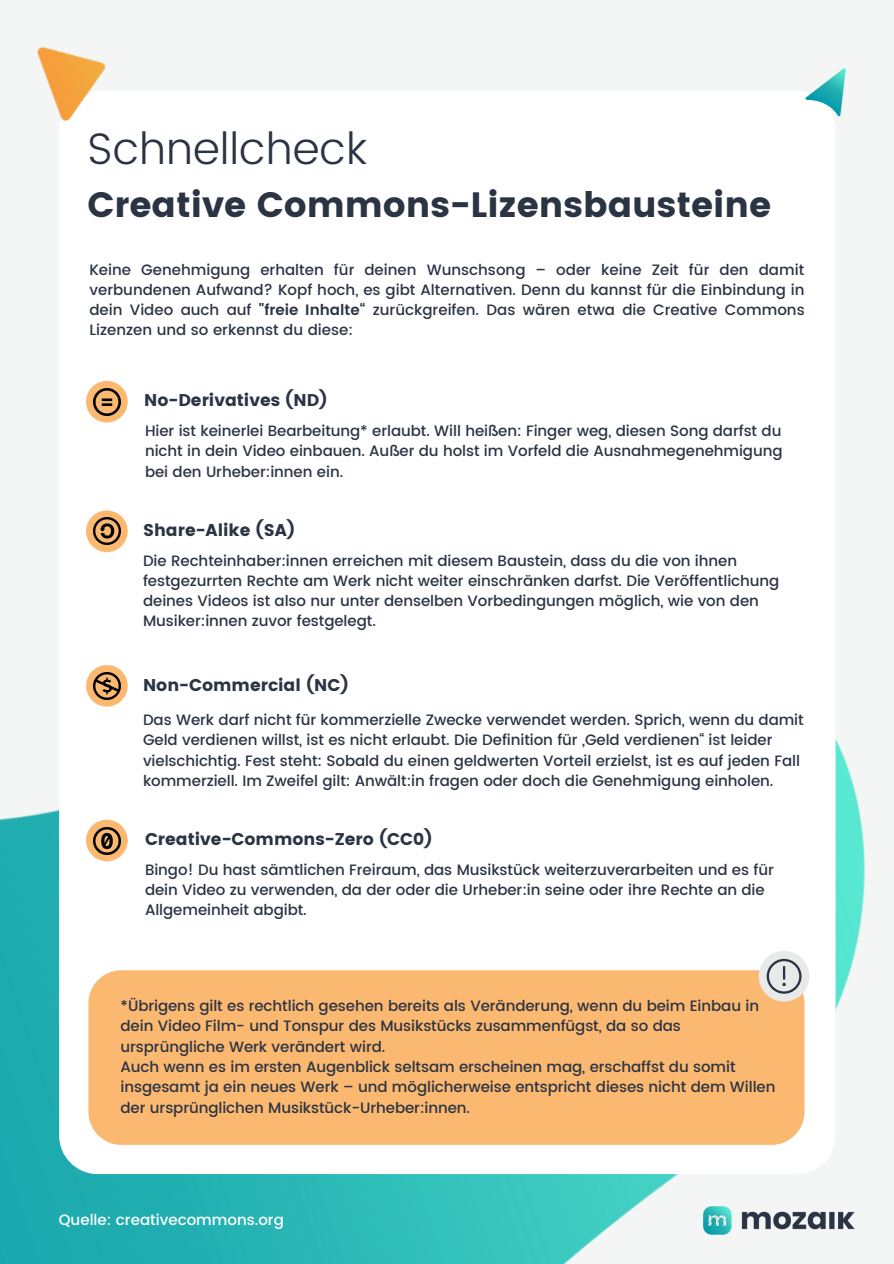
<style>
.page{position:relative;width:894px;height:1264px;background:#fff}
.page>*{position:absolute;margin:0;border:0;box-sizing:border-box;transform-origin:0 0}
.t1{font:300 44.1px "Poppins";color:#2b3443}
.t2{font:35.1px "Poppins";color:#2b3443}
.t3{font:16.95px "Poppins";color:#2b3443}
.t4{font:500 15px/20.2px "Poppins";letter-spacing:-.005em;color:#2b3443}
.t5{font:500 15px "Poppins";color:#fff}
.s1{font-weight:600}
</style>
<div class="page">
<div style="left:0;top:0;width:893px;height:1263px;background:#f4f5f5"></div>
<img style="left:0;top:737px;width:865px;height:526px">
<div style="left:59px;top:91px;width:776px;height:1082px;background:#fff;border-radius:38px"></div>
<img style="left:37px;top:47px;width:69px;height:74px">
<img style="left:805px;top:68px;width:41px;height:49px">
<img style="left:703px;top:1205px;width:150px;height:29px">
<svg style="left:86px;top:381px;width:42px;height:41px"></svg>
<img style="left:93px;top:388px;width:27px;height:27px">
<svg style="left:86px;top:510px;width:42px;height:42px"></svg>
<img style="left:93px;top:518px;width:27px;height:27px">
<svg style="left:86px;top:665px;width:42px;height:42px"></svg>
<img style="left:93px;top:672px;width:27px;height:27px">
<svg style="left:86px;top:819px;width:42px;height:42px"></svg>
<img style="left:93px;top:827px;width:27px;height:27px">
<div style="left:88px;top:970px;width:716px;height:174px;background:#fbb871;border-radius:33px"></div>
<div style="left:758px;top:950px;width:51px;height:51px;background:#e8eaea;border-radius:50%"></div>
<svg style="left:766px;top:958px;width:35px;height:35px"></svg>
<p class="t1" style="left:87px;top:123px;width:281px">Schnellcheck</p>
<p class="t2" style="left:87px;top:184px;width:685px">Creative Commons-Lizensbausteine</p>
<p class="t4" style="left:89px;top:259px;width:716px;text-align:justify">Keine Genehmigung erhalten für deinen Wunschsong – oder keine Zeit für den damit verbundenen Aufwand? Kopf hoch, es gibt Alternativen. Denn du kannst für die Einbindung in dein Video auch auf <span class="s1">"freie Inhalte“</span> zurückgreifen. Das wären etwa die Creative Commons Lizenzen und so erkennst du diese:</p>
<p class="t3" style="left:144px;top:390px;width:185px">No-Derivatives (ND)</p>
<p class="t4" style="left:145px;top:421px;width:639px;text-align:justify">Hier ist keinerlei Bearbeitung* erlaubt. Will heißen: Finger weg, diesen Song darfst du nicht in dein Video einbauen. Außer du holst im Vorfeld die Ausnahmegenehmigung bei den Urheber:innen ein.</p>
<p class="t3" style="left:143px;top:520px;width:153px">Share-Alike (SA)</p>
<p class="t4" style="left:143px;top:550px;width:637px">Die Rechteinhaber:innen erreichen mit diesem Baustein, dass du die von ihnen festgezurrten Rechte am Werk nicht weiter einschränken darfst. Die Veröffentlichung deines Videos ist also nur unter denselben Vorbedingungen möglich, wie von den Musiker:innen zuvor festgelegt.</p>
<p class="t3" style="left:143px;top:675px;width:207px">Non-Commercial (NC)</p>
<p class="t4" style="left:143px;top:709px;width:662px">Das Werk darf nicht für kommerzielle Zwecke verwendet werden. Sprich, wenn du damit Geld verdienen willst, ist es nicht erlaubt. Die Definition für „Geld verdienen“ ist leider vielschichtig. Fest steht: Sobald du einen geldwerten Vorteil erzielst, ist es auf jeden Fall kommerziell. Im Zweifel gilt: Anwält:in fragen oder doch die Genehmigung einholen.</p>
<p class="t3" style="left:145px;top:829px;width:289px">Creative-Commons-Zero (CC0)</p>
<p class="t4" style="left:145px;top:859px;width:630px">Bingo! Du hast sämtlichen Freiraum, das Musikstück weiterzuverarbeiten und es für dein Video zu verwenden, da der oder die Urheber:in seine oder ihre Rechte an die<br>Allgemeinheit abgibt.</p>
<p class="t4" style="left:120px;top:995px;width:640px">*Übrigens gilt es rechtlich gesehen bereits als Veränderung, wenn du beim Einbau in dein Video Film- und Tonspur des Musikstücks zusammenfügst, da so das ursprüngliche Werk verändert wird.</p>
<p class="t4" style="left:120px;top:1056px;width:656px">Auch wenn es im ersten Augenblick seltsam erscheinen mag, erschaffst du somit insgesamt ja ein neues Werk – und möglicherweise entspricht dieses nicht dem Willen der ursprünglichen Musikstück-Urheber:innen.</p>
<p class="t5" style="left:59px;top:1210px;width:226px">Quelle: creativecommons.org</p>
</div>
